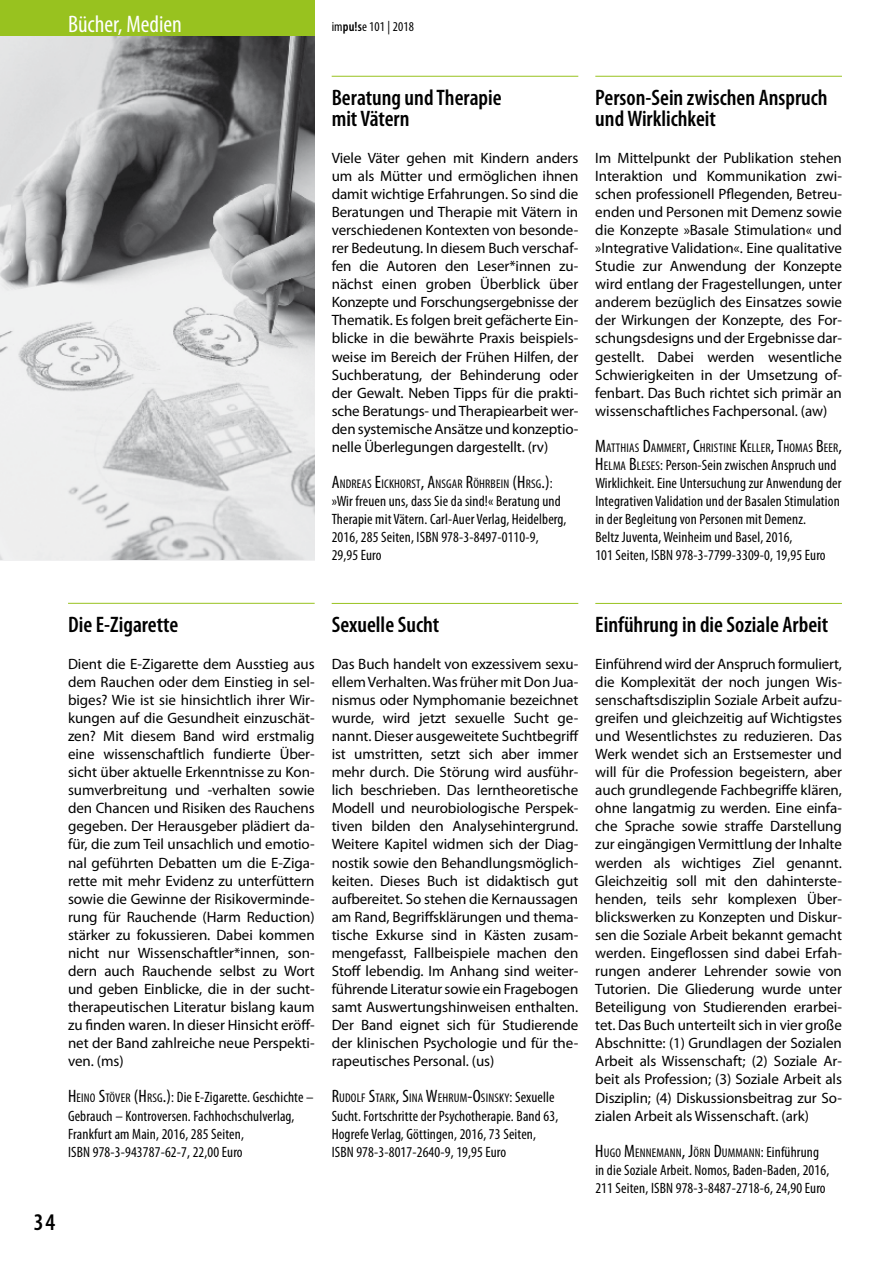
<style>
.page{position:relative;width:893px;height:1263px;background:#fff}
.page>*{position:absolute;margin:0;border:0;box-sizing:border-box;transform-origin:0 0}
.t1{font:condensed 24px "Myriad Pro";color:#fff}
.t2{font:600 condensed 24px "Myriad Pro";color:#000}
.t3{font:600 condensed 22.5px/21.3px "Myriad Pro";color:#000}
.t4{font:15px/18.1px "Myriad Pro";letter-spacing:-.005em;color:#000;text-align:justify}
.t5{font:condensed 15px/18px "Myriad Pro";letter-spacing:.01em;color:#000}
.t6{font:condensed 13.5px "Myriad Pro";letter-spacing:.01em;color:#000}
.t7{font:condensed 12.6px "Myriad Pro";letter-spacing:.015em;color:#000}
.s1{font-weight:600}
.s2{font-size:18px}
.s3{font-size:15px}
.s4{font-size:12.6px}
</style>
<div class="page">
<div style="left:0;top:0;width:315px;height:36px;background:#98c21f"></div>
<hr style="left:332px;top:76px;width:246px;height:1px;background:#98c21f">
<hr style="left:332px;top:603px;width:246px;height:1px;background:#98c21f">
<hr style="left:595px;top:603px;width:247px;height:1px;background:#98c21f">
<hr style="left:595px;top:76px;width:247px;height:1px;background:#98c21f">
<hr style="left:68px;top:603px;width:247px;height:1px;background:#98c21f">
<img style="left:0;top:36px;width:315px;height:524px">
<h1 class="t1" style="left:68px;top:11px;width:115px">Bücher, Medien</h1>
<p class="t6" style="left:332px;top:20px;width:84px">im<span class="s1">pu!s</span>e 101 | 2018</p>
<h2 class="t3" style="left:332px;top:87px;width:171px">Beratung und Therapie mit Vätern</h2>
<p class="t4" style="left:332px;top:149px;width:248px">Viele Väter gehen mit Kindern anders um als Mütter und ermöglichen ihnen damit wichtige Erfahrungen. So sind die Beratungen und Therapie mit Vätern in verschiedenen Kontexten von besonde&shy;rer Bedeutung. In diesem Buch verschaf&shy;fen die Autoren den Leser*innen zu&shy;nächst einen groben Überblick über Konzepte und Forschungsergebnisse der Thematik. Es folgen breit gefächerte Ein&shy;blicke in die bewährte Praxis beispiels&shy;weise im Bereich der Frühen Hilfen, der Suchberatung, der Behinderung oder der Gewalt. Neben Tipps für die prakti&shy;sche Beratungs- und Therapiearbeit wer&shy;den systemische Ansätze und konzeptio&shy;nelle Überlegungen dargestellt. (rv)</p>
<p class="t7" style="left:332px;top:477px;width:223px"><span class="s2">A</span>NDREAS <span class="s2">E</span>ICKHORST<span class="s2">, A</span>NSGAR <span class="s2">R</span>ÖHRBEIN <span class="s2">(H</span> RSG<span class="s2">.)</span><span class="s3">:</span></p>
<p class="t5" style="left:332px;top:492px;width:236px">»Wir freuen uns, dass Sie da sind!« Beratung und Therapie mit Vätern. Carl-Auer Verlag, Heidelberg, 2016, 285 Seiten, ISBN 978-3-8497-0110-9, 29,95 Euro</p>
<h2 class="t3" style="left:595px;top:87px;width:234px">Person-Sein zwischen Anspruch und Wirklichkeit</h2>
<p class="t4" style="left:595px;top:149px;width:248px">Im Mittelpunkt der Publikation stehen Interaktion und Kommunikation zwi&shy;schen professionell Pflegenden, Betreu&shy;enden und Personen mit Demenz sowie die Konzepte »Basale Stimulation« und »Integrative Validation«. Eine qualitative Studie zur Anwendung der Konzepte wird entlang der Fragestellungen, unter anderem bezüglich des Einsatzes sowie der Wirkungen der Konzepte, des For&shy;schungsdesigns und der Ergebnisse dar&shy;gestellt. Dabei werden wesentliche Schwierigkeiten in der Umsetzung of&shy;fenbart. Das Buch richtet sich primär an wissenschaftliches Fachpersonal. (aw)</p>
<p class="t7" style="left:595px;top:441px;width:248px"><span class="s2">M</span>ATTHIAS <span class="s2">D</span>AMMERT<span class="s2">, C</span>HRISTINE <span class="s2">K</span>ELLER<span class="s2">, T</span>HOMAS <span class="s2">B</span>EER<span class="s2">,</span></p>
<p class="t5" style="left:595px;top:456px;width:248px"><span class="s2">H</span> <span class="s4">ELMA</span> <span class="s2">B</span><span class="s4">LESES</span>: Person-Sein zwischen Anspruch und Wirklichkeit. Eine Untersuchung zur Anwendung der Integrativen Validation und der Basalen Stimulation in der Begleitung von Personen mit Demenz.<br>Beltz Juventa, Weinheim und Basel, 2016,<br>101 Seiten, ISBN 978-3-7799-3309-0, 19,95 Euro</p>
<h2 class="t3" style="left:68px;top:614px;width:112px">Die E-Zigarette</h2>
<p class="t4" style="left:68px;top:655px;width:248px">Dient die E-Zigarette dem Ausstieg aus dem Rauchen oder dem Einstieg in sel&shy;biges? Wie ist sie hinsichtlich ihrer Wir&shy;kungen auf die Gesundheit einzuschät&shy;zen? Mit diesem Band wird erstmalig eine wissenschaftlich fundierte Über&shy;sicht über aktuelle Erkenntnisse zu Kon&shy;sumverbreitung und -verhalten sowie den Chancen und Risiken des Rauchens gegeben. Der Herausgeber plädiert da&shy;für, die zum Teil unsachlich und emotio&shy;nal geführten Debatten um die E-Ziga&shy;rette mit mehr Evidenz zu unterfüttern sowie die Gewinne der Risikoverminde&shy;rung für Rauchende (Harm Reduction) stärker zu fokussieren. Dabei kommen nicht nur Wissenschaftler*innen, son&shy;dern auch Rauchende selbst zu Wort und geben Einblicke, die in der sucht&shy;therapeutischen Literatur bislang kaum zu finden waren. In dieser Hinsicht eröff&shy;net der Band zahlreiche neue Perspekti&shy;ven. (ms)</p>
<p class="t5" style="left:68px;top:1089px;width:247px"><span class="s2">H</span> <span class="s4">EINO</span> <span class="s2">S</span><span class="s4">TÖVER</span> <span class="s2">(H</span> <span class="s4">RSG</span><span class="s2">.)</span>: Die E-Zigarette. Geschichte – Gebrauch – Kontroversen. Fachhochschulverlag, Frankfurt am Main, 2016, 285 Seiten,<br>ISBN 978-3-943787-62-7, 22,00 Euro</p>
<h1 class="t2" style="left:34px;top:1209px;width:23px">34</h1>
<h2 class="t3" style="left:332px;top:614px;width:109px">Sexuelle Sucht</h2>
<p class="t4" style="left:332px;top:655px;width:249px">Das Buch handelt von exzessivem sexu&shy;ellem Verhalten. Was früher mit Don Jua&shy;nismus oder Nymphomanie bezeichnet wurde, wird jetzt sexuelle Sucht ge&shy;nannt. Dieser ausgeweitete Suchtbegriff ist umstritten, setzt sich aber immer mehr durch. Die Störung wird ausführ&shy;lich beschrieben. Das lerntheoretische Modell und neurobiologische Perspek&shy;tiven bilden den Analysehintergrund.<br>Weitere Kapitel widmen sich der Diag&shy;nostik sowie den Behandlungsmöglich&shy;keiten. Dieses Buch ist didaktisch gut aufbereitet. So stehen die Kernaussagen am Rand, Begriffsklärungen und thema&shy;tische Exkurse sind in Kästen zusam&shy;mengefasst, Fallbeispiele machen den Stoff lebendig. Im Anhang sind weiter&shy;führende Literatur sowie ein Fragebogen samt Auswertungshinweisen enthalten.<br>Der Band eignet sich für Studierende der klinischen Psychologie und für the&shy;rapeutisches Personal. (us)</p>
<p class="t7" style="left:332px;top:1091px;width:224px"><span class="s2">R</span>UDOLF <span class="s2">S</span>TARK<span class="s2">, S</span>INA <span class="s2">W</span>EHRUM<span class="s2">-O</span>SINSKY<span class="s3">: Sexuelle</span></p>
<p class="t5" style="left:332px;top:1107px;width:228px">Sucht. Fortschritte der Psychotherapie. Band 63,<br>Hogrefe Verlag, Göttingen, 2016, 73 Seiten,<br>ISBN 978-3-8017-2640-9, 19,95 Euro</p>
<h2 class="t3" style="left:595px;top:614px;width:234px">Einführung in die Soziale Arbeit</h2>
<p class="t4" style="left:595px;top:655px;width:248px">Einführend wird der Anspruch formuliert, die Komplexität der noch jungen Wis&shy;senschaftsdisziplin Soziale Arbeit aufzu&shy;greifen und gleichzeitig auf Wichtigstes und Wesentlichstes zu reduzieren. Das Werk wendet sich an Erstsemester und will für die Profession begeistern, aber auch grundlegende Fachbegriffe klären, ohne langatmig zu werden. Eine einfa&shy;che Sprache sowie straffe Darstellung zur eingängigen Vermittlung der Inhalte werden als wichtiges Ziel genannt.<br>Gleichzeitig soll mit den dahinterste&shy;henden, teils sehr komplexen Über&shy;blickswerken zu Konzepten und Diskur&shy;sen die Soziale Arbeit bekannt gemacht werden. Eingeflossen sind dabei Erfah&shy;rungen anderer Lehrender sowie von Tutorien. Die Gliederung wurde unter Beteiligung von Studierenden erarbei&shy;tet. Das Buch unterteilt sich in vier große Abschnitte: (1) Grundlagen der Sozialen Arbeit als Wissenschaft; (2) Soziale Ar&shy;beit als Profession; (3) Soziale Arbeit als Disziplin; (4) Diskussionsbeitrag zur So&shy;zialen Arbeit als Wissenschaft. (ark)</p>
<p class="t7" style="left:595px;top:1146px;width:225px"><span class="s2">H</span> UGO <span class="s2">M</span>ENNEMANN<span class="s2">, J</span>ÖRN <span class="s2">D</span>UMMANN<span class="s3">: Einführung</span></p>
<p class="t5" style="left:595px;top:1161px;width:235px">in die Soziale Arbeit. Nomos, Baden-Baden, 2016,<br>211 Seiten, ISBN 978-3-8487-2718-6, 24,90 Euro</p>
</div>
